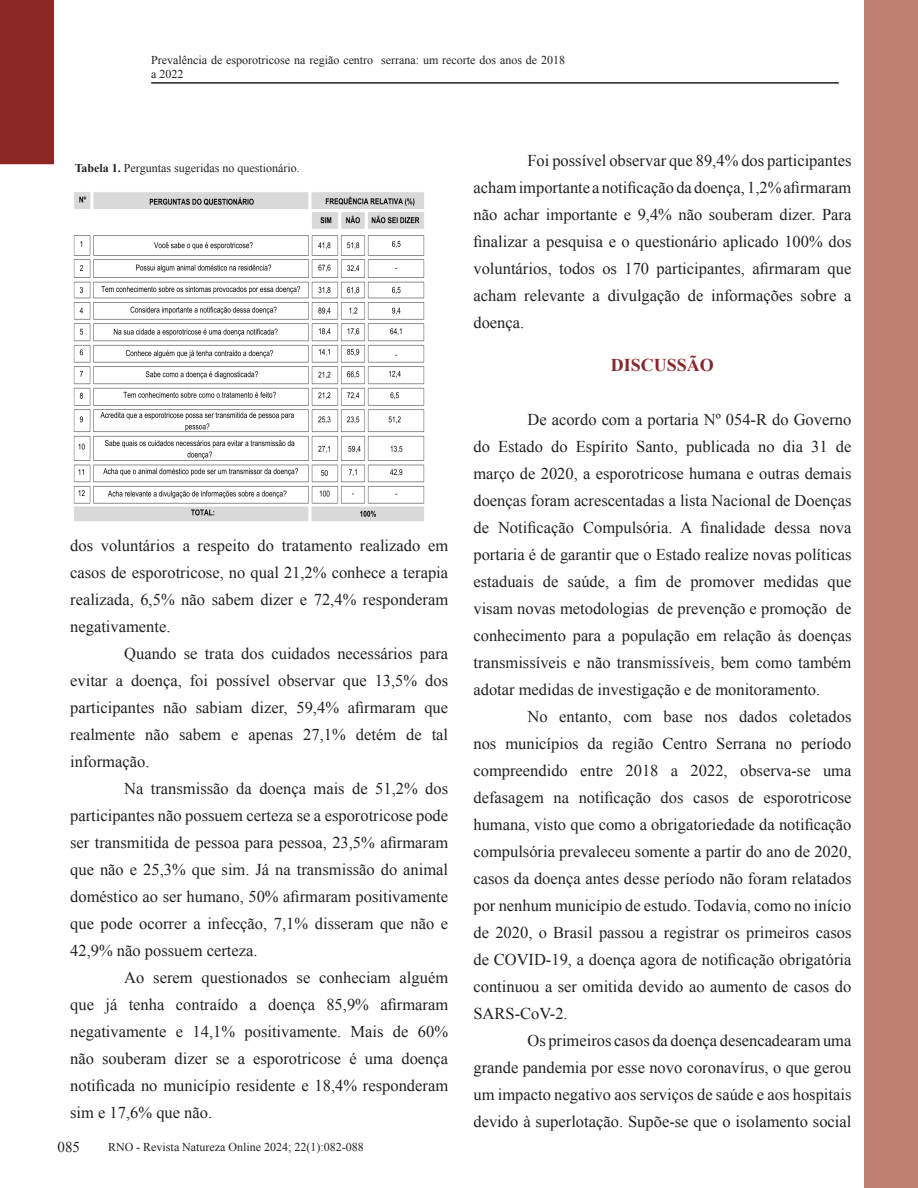
<style>
.page{position:relative;width:918px;height:1188px;background:#fff}
.page>*{position:absolute;margin:0;border:0;box-sizing:border-box;transform-origin:0 0}
.t1{font:700 18px "Times New Roman";color:#89262b}
.t2{font:16.5px/27px "Times New Roman";color:#231f20;text-align:justify}
.t3{font:15px "Times New Roman";color:#231f20}
.t4{font:12px/14.4px "Times New Roman";color:#231f20}
.s1{font-weight:700}
</style>
<div class="page">
<div style="left:1px;top:1px;width:52px;height:163px;background:#8d2725"></div>
<div style="left:0;top:0;width:54px;height:164px;border:2px solid #8d2725"></div>
<div style="left:865px;top:1px;width:52px;height:1186px;background:#be7f71"></div>
<div style="left:864px;top:0;width:54px;height:1188px;border:2px solid #be7f71"></div>
<hr style="left:151px;top:82px;width:688px;height:2px;background:#231f20">
<img style="left:73px;top:192px;width:352px;height:329px">
<p class="t4" style="left:151px;top:52px;width:416px">Prevalência de esporotricose na região centro serrana: um recorte dos anos de 2018 a 2022</p>
<p class="t4" style="left:75px;top:161px;width:226px"><span class="s1">Tabela 1.</span> Perguntas sugeridas no questionário.</p>
<p class="t2" style="left:70px;top:532px;width:380px">dos voluntários a respeito do tratamento realizado em casos de esporotricose, no qual 21,2% conhece a terapia realizada, 6,5% não sabem dizer e 72,4% responderam negativamente.</p>
<p class="t2" style="left:70px;top:640px;width:380px;text-indent:54px">Quando se trata dos cuidados necessários para evitar a doença, foi possível observar que 13,5% dos participantes não sabiam dizer, 59,4% afirmaram que realmente não sabem e apenas 27,1% detém de tal informação.</p>
<p class="t2" style="left:70px;top:775px;width:380px;text-indent:54px">Na transmissão da doença mais de 51,2% dos participantes não possuem certeza se a esporotricose pode ser transmitida de pessoa para pessoa, 23,5% afirmaram que não e 25,3% que sim. Já na transmissão do animal doméstico ao ser humano, 50% afirmaram positivamente que pode ocorrer a infecção, 7,1% disseram que não e 42,9% não possuem certeza.</p>
<p class="t2" style="left:70px;top:964px;width:380px;text-indent:54px">Ao serem questionados se conheciam alguém que já tenha contraído a doença 85,9% afirmaram negativamente e 14,1% positivamente. Mais de 60% não souberam dizer se a esporotricose é uma doença notificada no município residente e 18,4% responderam sim e 17,6% que não.</p>
<p class="t3" style="left:58px;top:1137px;width:24px">085</p>
<p class="t4" style="left:108px;top:1139px;width:257px">RNO - Revista Natureza Online 2024; 22(1):082-088</p>
<p class="t2" style="left:473px;top:147px;width:380px;text-indent:54px">Foi possível observar que 89,4% dos participantes acham importante a notificação da doença, 1,2% afirmaram não achar importante e 9,4% não souberam dizer. Para finalizar a pesquisa e o questionário aplicado 100% dos voluntários, todos os 170 participantes, afirmaram que acham relevante a divulgação de informações sobre a doença.</p>
<p class="t1" style="left:611px;top:353px;width:105px">DISCUSSÃO</p>
<p class="t2" style="left:473px;top:406px;width:380px;text-indent:54px">De acordo com a portaria Nº 054-R do Governo do Estado do Espírito Santo, publicada no dia 31 de março de 2020, a esporotricose humana e outras demais doenças foram acrescentadas a lista Nacional de Doenças de Notificação Compulsória. A finalidade dessa nova portaria é de garantir que o Estado realize novas políticas estaduais de saúde, a fim de promover medidas que visam novas metodologias de prevenção e promoção de conhecimento para a população em relação às doenças transmissíveis e não transmissíveis, bem como também adotar medidas de investigação e de monitoramento.</p>
<p class="t2" style="left:473px;top:703px;width:380px;text-indent:54px">No entanto, com base nos dados coletados nos municípios da região Centro Serrana no período compreendido entre 2018 a 2022, observa-se uma defasagem na notificação dos casos de esporotricose humana, visto que como a obrigatoriedade da notificação compulsória prevaleceu somente a partir do ano de 2020, casos da doença antes desse período não foram relatados por nenhum município de estudo. Todavia, como no início de 2020, o Brasil passou a registrar os primeiros casos de COVID-19, a doença agora de notificação obrigatória continuou a ser omitida devido ao aumento de casos do SARS-CoV-2.</p>
<p class="t2" style="left:473px;top:1027px;width:380px;text-indent:54px">Os primeiros casos da doença desencadearam uma grande pandemia por esse novo coronavírus, o que gerou um impacto negativo aos serviços de saúde e aos hospitais devido à superlotação. Supõe-se que o isolamento social</p>
</div>
